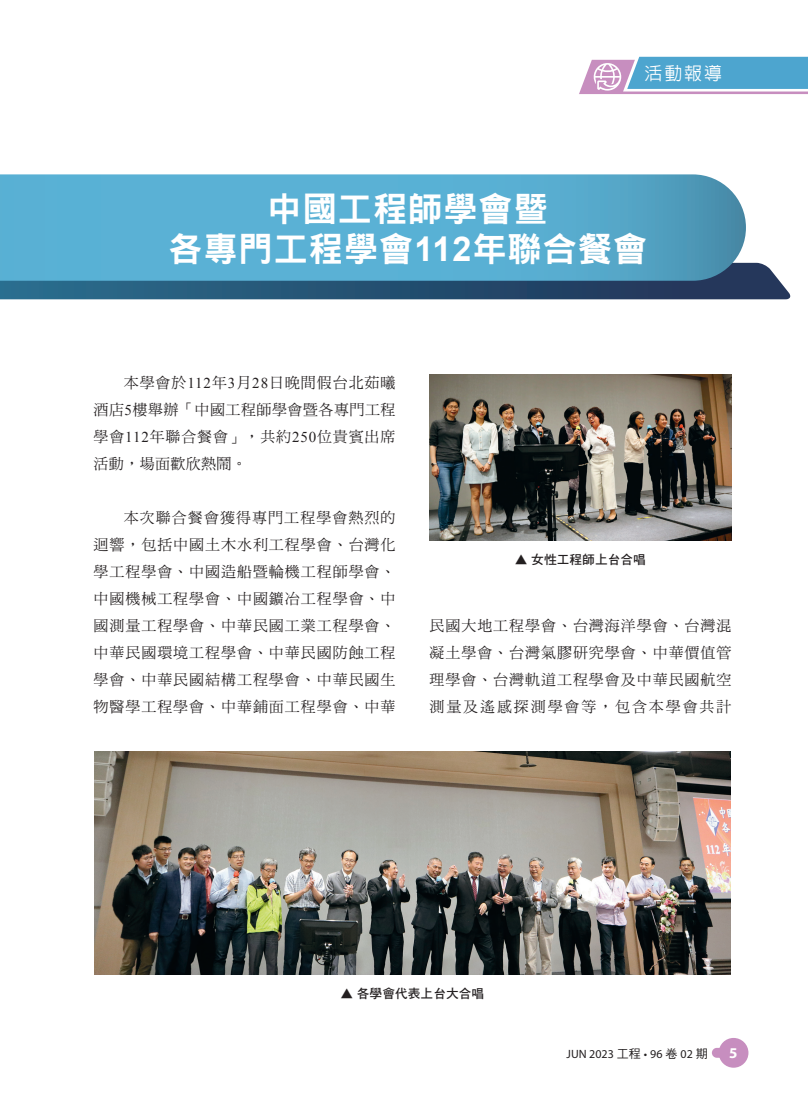
<style>
.page{position:relative;width:808px;height:1106px;background:#fff}
.page>*{position:absolute;margin:0;border:0;box-sizing:border-box;transform-origin:0 0}
.t1{font:34.2px/40.5px "DF Hei Std W9";letter-spacing:.03em;color:#fff;text-align:center}
.t2{font:500 18px "AR Hei B5";color:#fff}
.t3{font:15px/27px "DF Ming Std W5";letter-spacing:.06em;color:#231f20;text-align:justify}
.t4{font:700 15px "Myriad Pro";color:#fff}
.t5{font:12.75px "DF Hei Std W7";color:#231f20}
.t6{font:12px "Myriad Pro";color:#231f20}
.s1{font-family:"Arial";font-weight:700}
.s2{font-family:"Times New Roman"}
.s3{font-family:"DF Hei Std W5"}
</style>
<div class="page">
<div style="left:719px;top:1037px;width:29px;height:30px;background:#c78ebf;border-radius:50%"></div>
<div style="left:712px;top:1047px;width:26px;height:10px;background:#c78ebf;border-radius:5px"></div>
<svg style="left:579px;top:57px;width:229px;height:37px;background:#7eadd2"></svg>
<svg style="left:0;top:263px;width:791px;height:36px;background:#2b5374"></svg>
<svg style="left:0;top:174px;width:746px;height:107px;background:#59accf"></svg>
<img style="left:94px;top:752px;width:637px;height:222px">
<img style="left:429px;top:375px;width:302px;height:165px">
<p class="t2" style="left:645px;top:64px;width:79px">活動報導</p>
<h1 class="t1" style="left:168px;top:188px;width:480px">中國工程師學會暨<br>各專門工程學會<span class="s1">112</span>年聯合餐會</h1>
<p class="t3" style="left:94px;top:369px;width:303px;text-indent:30px">本學會於<span class="s2">112</span>年<span class="s2">3</span>月<span class="s2">28</span>日晚間假台北茹曦酒店<span class="s2">5</span>樓舉辦「中國工程師學會暨各專門工程學會<span class="s2">112</span>年聯合餐會」，共約<span class="s2">250</span>位貴賓出席活動，場面歡欣熱鬧。</p>
<p class="t3" style="left:94px;top:504px;width:303px;text-indent:30px">本次聯合餐會獲得專門工程學會熱烈的迴響，包括中國土木水利工程學會、台灣化學工程學會、中國造船暨輪機工程師學會、中國機械工程學會、中國鑛冶工程學會、中國測量工程學會、中華民國工業工程學會、中華民國環境工程學會、中華民國防蝕工程學會、中華民國結構工程學會、中華民國生物醫學工程學會、中華鋪面工程學會、中華</p>
<p class="t5" style="left:515px;top:552px;width:133px">▲ 女性工程師上台合唱</p>
<p class="t3" style="left:429px;top:612px;width:303px">民國大地工程學會、台灣海洋學會、台灣混凝土學會、台灣氣膠研究學會、中華價值管理學會、台灣軌道工程學會及中華民國航空測量及遙感探測學會等，包含本學會共計</p>
<p class="t5" style="left:341px;top:986px;width:145px">▲ 各學會代表上台大合唱</p>
<p class="t6" style="left:567px;top:1046px;width:143px">JUN 2023 <span class="s3">工程</span> • 96 <span class="s3">卷</span> 02 <span class="s3">期</span></p>
<p class="t4" style="left:729px;top:1043px;width:10px">5</p>
</div>
